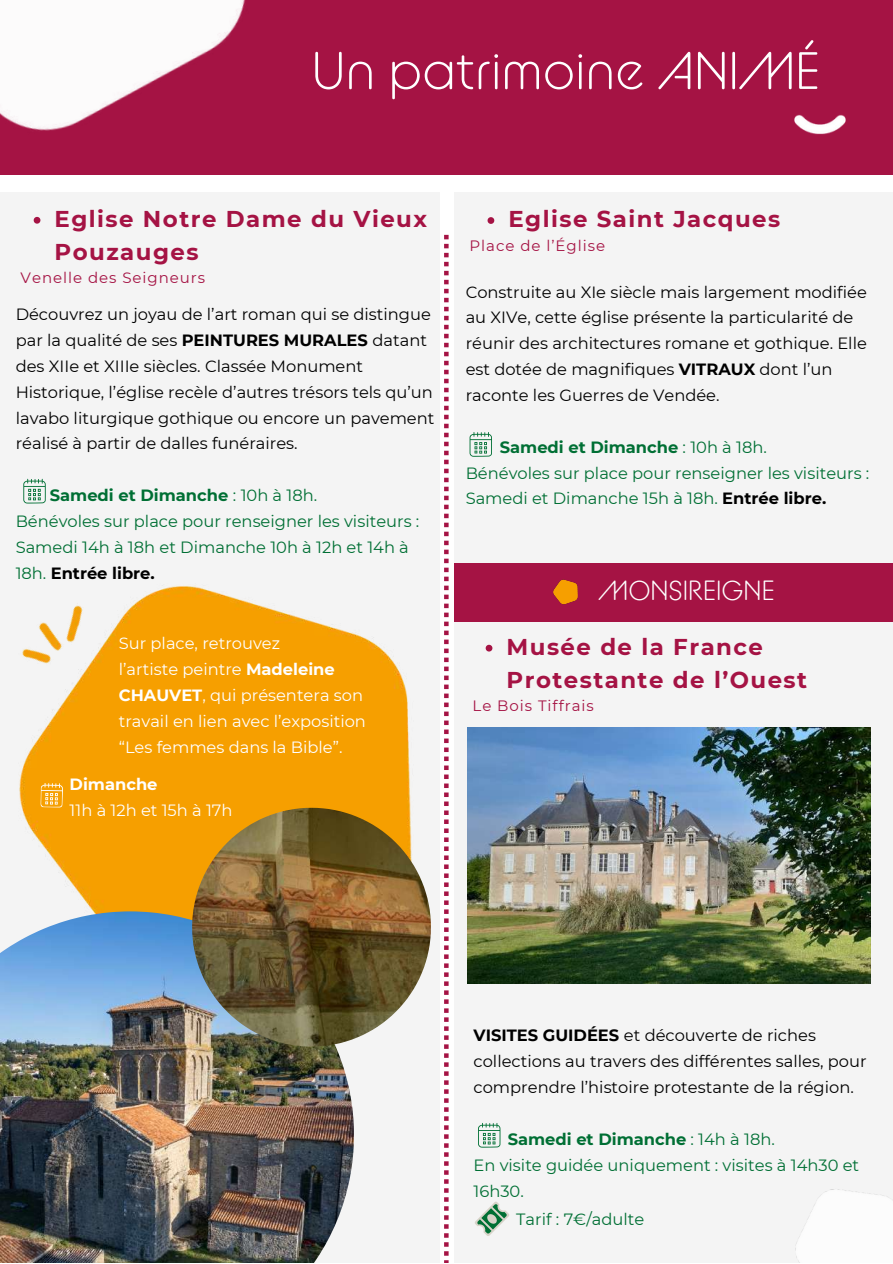
<style>
.page{position:relative;width:893px;height:1264px;background:#fff}
.page>*{position:absolute;margin:0;border:0;box-sizing:border-box;transform-origin:0 0}
.t1{font:52.5px "BC Alphapipe L";color:#fff}
.t2{font:27.75px "BC Alphapipe L";color:#fff}
.t3{font:700 22.8px/32.5px "Montserrat";letter-spacing:.065em;color:#a51344}
.t4{font:16.35px/25.8px "Montserrat";color:#000}
.t5{font:16.35px/25.8px "Montserrat";color:#006f34}
.t6{font:16.35px/25.8px "Montserrat";color:#fff}
.t7{font:700 16.35px "Montserrat";color:#fff}
.t8{font:15px "Montserrat";letter-spacing:.065em;color:#a51344}
.s1{font-weight:700}
.s2{font-weight:700;color:#000}
</style>
<div class="page">
<div style="left:0;top:192px;width:439px;height:1070px;background:#f4f4f4"></div>
<div style="left:0;top:0;width:892px;height:174px;background:#a51344"></div>
<img style="left:770px;top:114px;width:99px;height:61px">
<svg style="left:444px;top:235px;width:4px;height:1027px"></svg>
<div style="left:454px;top:192px;width:438px;height:1070px;background:#f4f4f4"></div>
<img style="left:0;top:0;width:387px;height:222px">
<svg style="left:23px;top:479px;width:23px;height:24px"></svg>
<img style="left:19px;top:556px;width:506px;height:373px">
<img style="left:0;top:911px;width:354px;height:351px">
<svg style="left:40px;top:782px;width:23px;height:26px"></svg>
<svg style="left:469px;top:432px;width:23px;height:25px"></svg>
<div style="left:454px;top:563px;width:438px;height:58px;background:#a51344"></div>
<img style="left:553px;top:579px;width:25px;height:26px">
<svg style="left:478px;top:1123px;width:22px;height:24px"></svg>
<svg style="left:475px;top:1201px;width:34px;height:35px"></svg>
<img style="left:192px;top:807px;width:239px;height:239px">
<img style="left:467px;top:727px;width:403px;height:256px">
<svg style="left:487px;top:217px;width:7px;height:7px"></svg>
<svg style="left:34px;top:217px;width:6px;height:7px"></svg>
<svg style="left:485px;top:644px;width:7px;height:7px"></svg>
<h1 class="t1" style="left:311px;top:47px;width:509px">Un patrimoine ANIMÉ</h1>
<h3 class="t3" style="left:55px;top:202px;width:374px">Eglise Notre Dame du Vieux<br>Pouzauges</h3>
<p class="t8" style="left:21px;top:269px;width:186px">Venelle des Seigneurs</p>
<p class="t4" style="left:16px;top:301px;width:420px">Découvrez un joyau de l’art roman qui se distingue par la qualité de ses <span class="s1">PEINTURES MURALES</span> datant des XIIe et XIIIe siècles. Classée Monument Historique, l’église recèle d’autres trésors tels qu’un lavabo liturgique gothique ou encore un pavement réalisé à partir de dalles funéraires.</p>
<p class="t5" style="left:16px;top:482px;width:405px;text-indent:34px"><span class="s1">Samedi et Dimanche</span> : 10h à 18h.<br>Bénévoles sur place pour renseigner les visiteurs :<br>Samedi 14h à 18h et Dimanche 10h à 12h et 14h à 18h. <span class="s2">Entrée libre.</span></p>
<p class="t6" style="left:119px;top:630px;width:249px">Sur place, retrouvez<br>l’artiste peintre <span class="s1">Madeleine<br>CHAUVET</span>, qui présentera son travail en lien avec l’exposition “Les femmes dans la Bible”.</p>
<p class="t7" style="left:70px;top:774px;width:89px">Dimanche</p>
<p class="t6" style="left:70px;top:797px;width:164px">11h à 12h et 15h à 17h</p>
<h3 class="t3" style="left:508px;top:203px;width:273px">Eglise Saint Jacques</h3>
<p class="t8" style="left:469px;top:236px;width:137px">Place de l’Église</p>
<p class="t4" style="left:465px;top:279px;width:402px">Construite au XIe siècle mais largement modifiée au XIVe, cette église présente la particularité de réunir des architectures romane et gothique. Elle est dotée de magnifiques <span class="s1">VITRAUX</span> dont l’un raconte les Guerres de Vendée.</p>
<p class="t5" style="left:465px;top:434px;width:405px;text-indent:34px"><span class="s1">Samedi et Dimanche</span> : 10h à 18h.<br>Bénévoles sur place pour renseigner les visiteurs :<br>Samedi et Dimanche 15h à 18h. <span class="s2">Entrée libre.</span></p>
<h2 class="t2" style="left:598px;top:578px;width:177px">MONSIREIGNE</h2>
<h3 class="t3" style="left:506px;top:630px;width:302px">Musée de la France<br>Protestante de l’Ouest</h3>
<p class="t8" style="left:472px;top:696px;width:123px">Le Bois Tiffrais</p>
<p class="t4" style="left:473px;top:1021px;width:394px"><span class="s1">VISITES GUIDÉES</span> et découverte de riches collections au travers des différentes salles, pour comprendre l’histoire protestante de la région.</p>
<p class="t5" style="left:473px;top:1125px;width:387px;text-indent:34px"><span class="s1">Samedi et Dimanche</span> : 14h à 18h.<br>En visite guidée uniquement : visites à 14h30 et<br>16h30.</p>
<p class="t5" style="left:516px;top:1206px;width:129px">Tarif : 7€/adulte</p>
</div>
